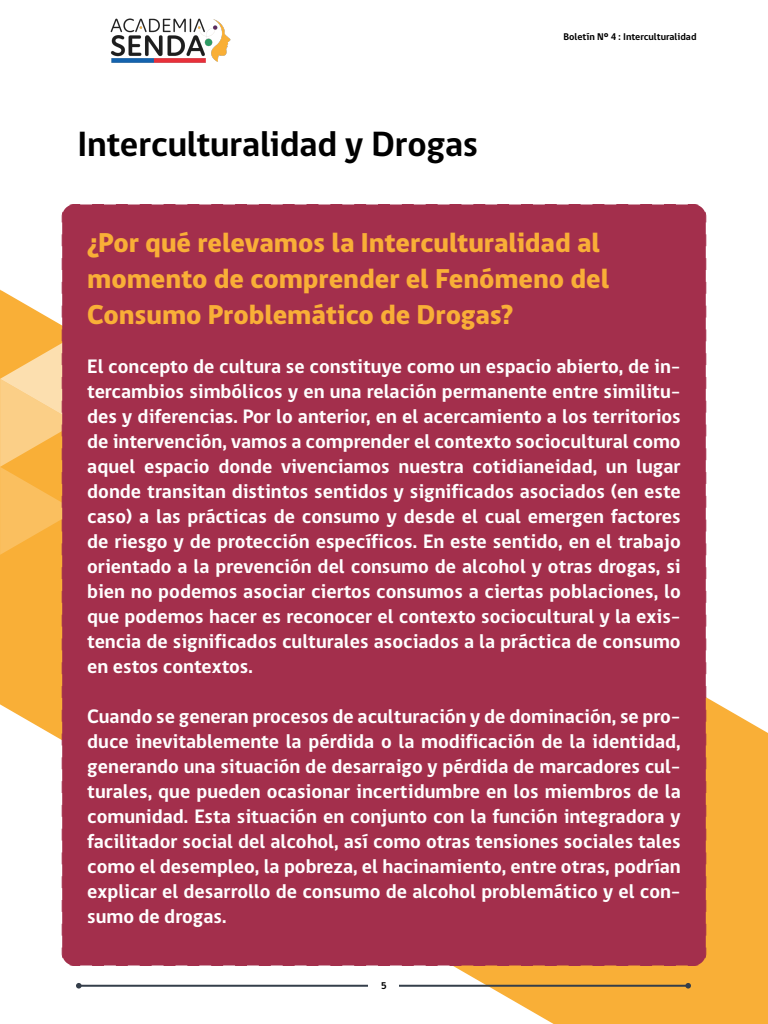
<style>
.page{position:relative;width:768px;height:1024px;background:#fff}
.page>*{position:absolute;margin:0;border:0;box-sizing:border-box;transform-origin:0 0}
.t1{font:700 36px "gob CL";letter-spacing:-.01em;color:#000}
.t2{font:800 28px/36px "gob CL";letter-spacing:-.005em;color:#f9af37}
.t3{font:700 20px/25px "gob CL";color:#fff;text-align:justify}
.t4{font:700 10px "gob CL";color:#000}
</style>
<div class="page">
<svg style="left:82px;top:698px;width:686px;height:326px;fill:#f9af37"></svg>
<svg style="left:0;top:289px;width:61px;height:451px;background:#fabe5e"></svg>
<div style="left:61px;top:204px;width:646px;height:763px;background:#a32f4c"></div>
<hr style="left:79px;top:985px;width:289px;height:2px;background:#343e4a">
<svg style="left:76px;top:983px;width:6px;height:6px"></svg>
<hr style="left:399px;top:985px;width:289px;height:2px;background:#343e4a">
<svg style="left:685px;top:983px;width:6px;height:6px"></svg>
<img style="left:110px;top:18px;width:121px;height:45px">
<h1 class="t1" style="left:77px;top:119px;width:403px">Interculturalidad y Drogas</h1>
<p class="t4" style="left:563px;top:29px;width:135px">Boletín Nº 4 : Interculturalidad</p>
<h2 class="t2" style="left:87px;top:225px;width:524px">¿Por qué relevamos la Interculturalidad al momento de comprender el Fenómeno del<br>Consumo Problemático de Drogas?</h2>
<p class="t3" style="left:87px;top:354px;width:595px">El concepto de cultura se constituye como un espacio abierto, de in&shy;tercambios simbólicos y en una relación permanente entre similitu&shy;des y diferencias. Por lo anterior, en el acercamiento a los territorios de intervención, vamos a comprender el contexto sociocultural como aquel espacio donde vivenciamos nuestra cotidianeidad, un lugar donde transitan distintos sentidos y significados asociados (en este caso) a las prácticas de consumo y desde el cual emergen factores de riesgo y de protección específicos. En este sentido, en el trabajo orientado a la prevención del consumo de alcohol y otras drogas, si bien no podemos asociar ciertos consumos a ciertas poblaciones, lo que podemos hacer es reconocer el contexto sociocultural y la exis&shy;tencia de significados culturales asociados a la práctica de consumo en estos contextos.</p>
<p class="t3" style="left:87px;top:704px;width:595px">Cuando se generan procesos de aculturación y de dominación, se pro&shy;duce inevitablemente la pérdida o la modificación de la identidad, generando una situación de desarraigo y pérdida de marcadores cul&shy;turales, que pueden ocasionar incertidumbre en los miembros de la comunidad. Esta situación en conjunto con la función integradora y facilitador social del alcohol, así como otras tensiones sociales tales como el desempleo, la pobreza, el hacinamiento, entre otras, podrían explicar el desarrollo de consumo de alcohol problemático y el con&shy;sumo de drogas.</p>
<p class="t4" style="left:381px;top:978px;width:7px">5</p>
</div>
